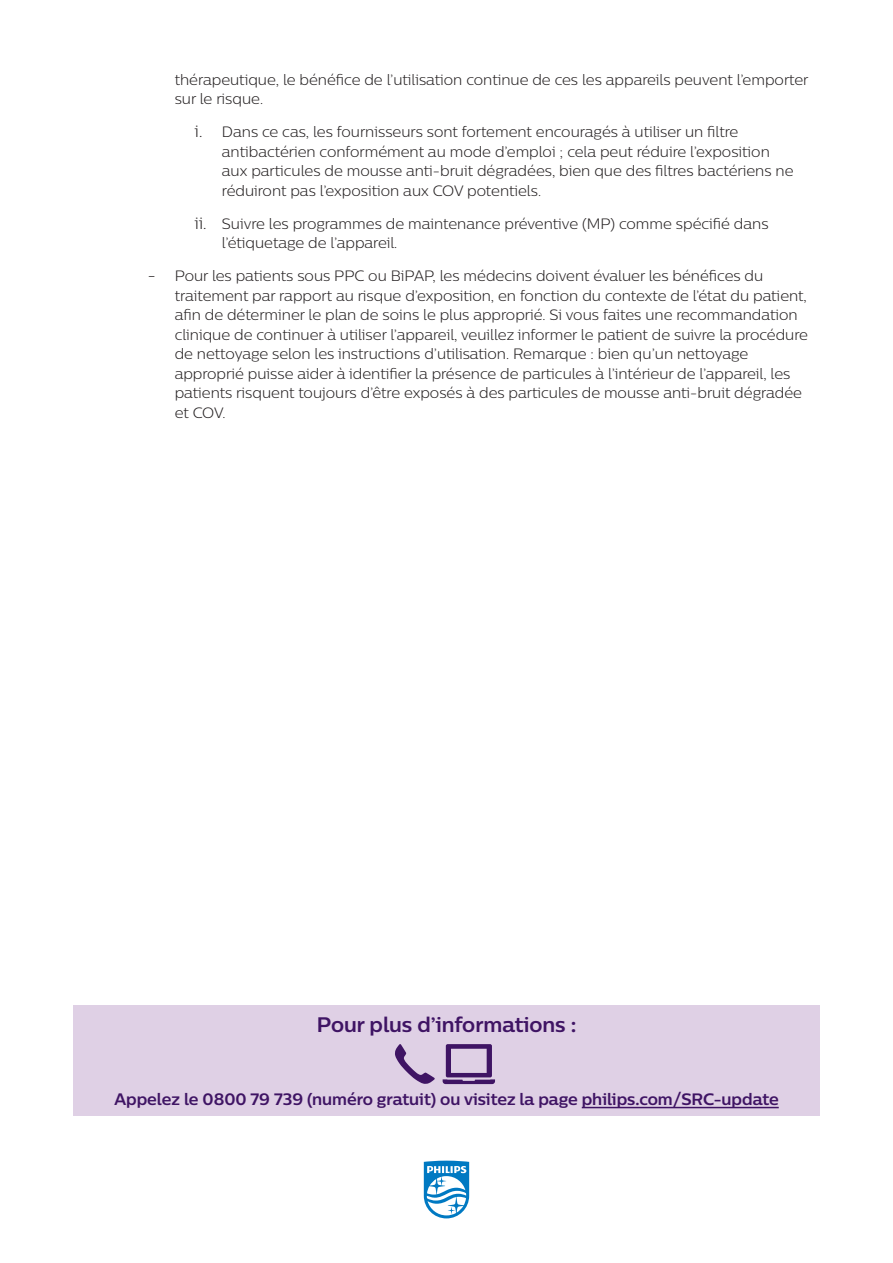
<style>
.page{position:relative;width:893px;height:1263px;background:#fff}
.page>*{position:absolute;margin:0;border:0;box-sizing:border-box;transform-origin:0 0}
.t1{font:700 21px "Centrale Sans";color:#3f1464}
.t2{font:700 16.5px "Centrale Sans";color:#3f1464}
.t3{font:300 15px/19.5px "Centrale Sans";color:#231f20}
.s1{font-size:16.5px}
</style>
<div class="page">
<svg style="left:424px;top:1161px;width:45px;height:57px"></svg>
<div style="left:74px;top:1006px;width:746px;height:110px;background:#dfd0e5"></div>
<hr style="left:582px;top:1107px;width:197px;height:1px;background:#3f1464">
<svg style="left:395px;top:1044px;width:40px;height:40px"></svg>
<svg style="left:442px;top:1044px;width:53px;height:40px"></svg>
<p class="t3" style="left:175px;top:69px;width:635px">thérapeutique, le bénéfice de l’utilisation continue de ces les appareils peuvent l’emporter sur le risque.</p>
<p class="t3" style="left:222px;top:122px;width:573px;text-indent:-27px"><span class="s1">i.</span> Dans ce cas, les fournisseurs sont fortement encouragés à utiliser un filtre antibactérien conformément au mode d’emploi ; cela peut réduire l’exposition aux particules de mousse anti-bruit dégradées, bien que des filtres bactériens ne réduiront pas l’exposition aux COV potentiels.</p>
<p class="t3" style="left:222px;top:213px;width:548px;text-indent:-27px"><span class="s1">ii.</span> Suivre les programmes de maintenance préventive (MP) comme spécifié dans l’étiquetage de l’appareil.</p>
<p class="t3" style="left:175px;top:266px;width:635px;text-indent:-27px"><span class="s1">-</span> Pour les patients sous PPC ou BiPAP, les médecins doivent évaluer les bénéfices du traitement par rapport au risque d’exposition, en fonction du contexte de l’état du patient, afin de déterminer le plan de soins le plus approprié. Si vous faites une recommandation clinique de continuer à utiliser l’appareil, veuillez informer le patient de suivre la procédure de nettoyage selon les instructions d’utilisation. Remarque : bien qu’un nettoyage approprié puisse aider à identifier la présence de particules à l’intérieur de l’appareil, les patients risquent toujours d’être exposés à des particules de mousse anti-bruit dégradée et COV.</p>
<h1 class="t1" style="left:317px;top:1011px;width:261px">Pour plus d’informations :</h1>
<p class="t2" style="left:114px;top:1089px;width:666px">Appelez le 0800 79 739 (numéro gratuit) ou visitez la page philips.com/SRC-update</p>
</div>
